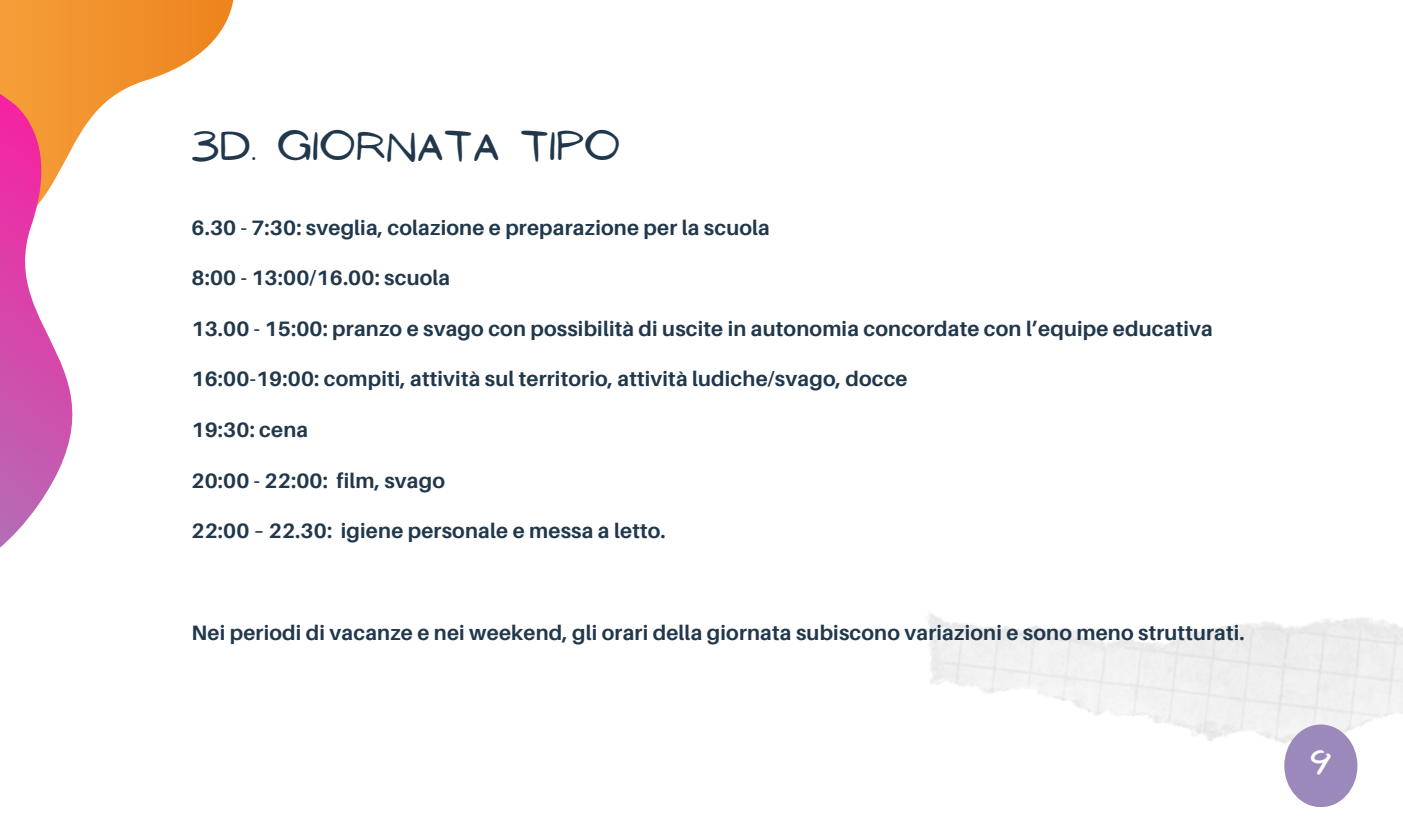
<style>
.page{position:relative;width:1403px;height:829px;background:#fff}
.page>*{position:absolute;margin:0;border:0;box-sizing:border-box;transform-origin:0 0}
.t1{font:38.02px "NF Ananias Regular";letter-spacing:.03em;color:#21384c}
.t2{font:27.68px "NF Ananias Bold";color:#fff}
.t3{font:700 20.93px "Aileron";letter-spacing:.01em;color:#21384c}
</style>
<div class="page">
<svg style="left:0;top:0;width:234px;height:31px;background:#f29a3f"></svg>
<svg style="left:0;top:6px;width:221px;height:542px"></svg>
<div style="left:1284px;top:724px;width:73px;height:83px;background:#9c89bc;border-radius:50%"></div>
<p class="t1" style="left:191px;top:125px;width:430px">3D. GIORNATA TIPO</p>
<h1 class="t3" style="left:191px;top:214px;width:580px">6.30 - 7:30: sveglia, colazione e preparazione per la scuola</h1>
<p class="t3" style="left:191px;top:265px;width:260px">8:00 - 13:00/16.00: scuola</p>
<p class="t3" style="left:191px;top:315px;width:1022px">13.00 - 15:00: pranzo e svago con possibilità di uscite in autonomia concordate con l’equipe educativa</p>
<p class="t3" style="left:191px;top:366px;width:717px">16:00-19:00: compiti, attività sul territorio, attività ludiche/svago, docce</p>
<p class="t3" style="left:191px;top:417px;width:118px">19:30: cena</p>
<p class="t3" style="left:191px;top:467px;width:255px">20:00 - 22:00: film, svago</p>
<p class="t3" style="left:191px;top:518px;width:475px">22:00 – 22.30: igiene personale e messa a letto.</p>
<p class="t3" style="left:191px;top:619px;width:1054px">Nei periodi di vacanze e nei weekend, gli orari della giornata subiscono variazioni e sono meno strutturati.</p>
<p class="t2" style="left:1310px;top:747px;width:22px">9</p>
</div>
